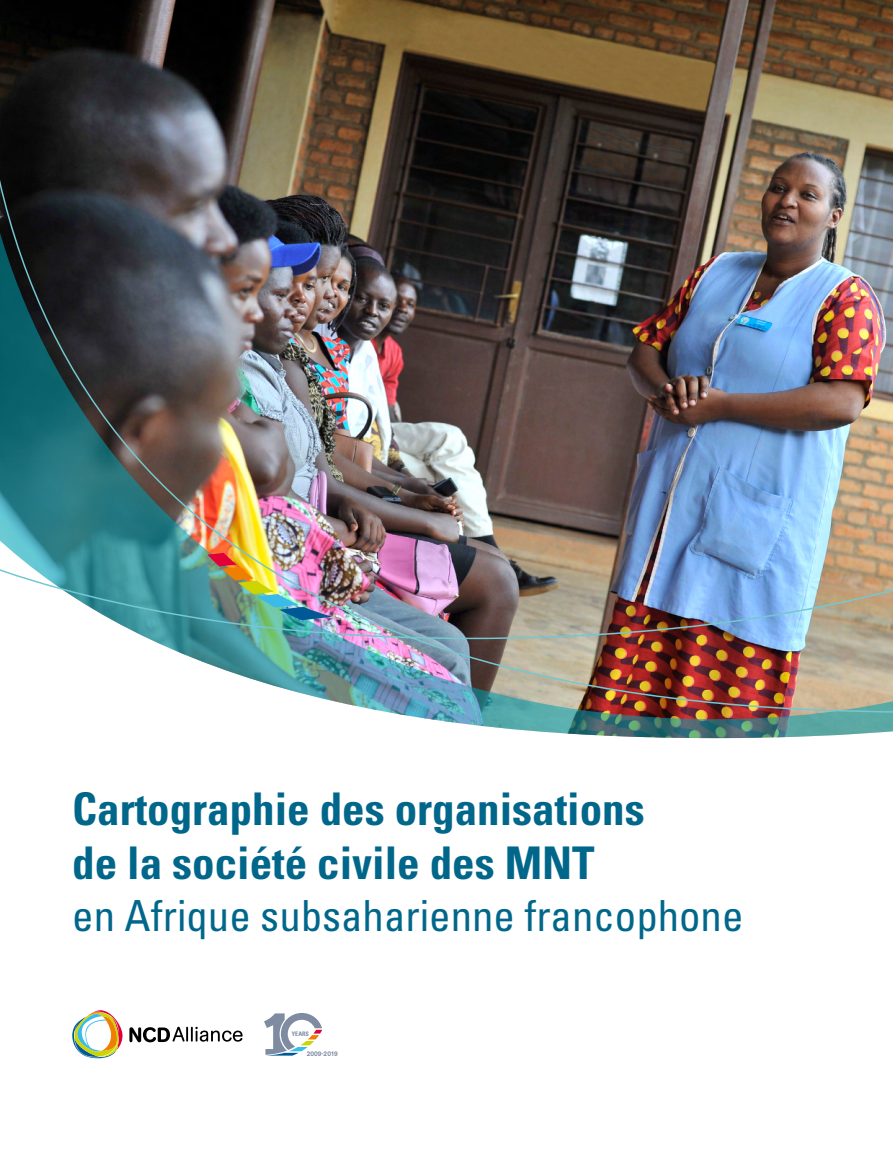
<style>
.page{position:relative;width:893px;height:1149px;background:#fff}
.page>*{position:absolute;margin:0;border:0;box-sizing:border-box;transform-origin:0 0}
.t1{font:700 condensed 45px/54px "Univers LT Std";color:#00678b}
.t2{font:condensed 42.9px "Univers LT Std";color:#00678b}
.t3{font:500 6.6px "AG Book Rounded BQ";color:#7e8ba0}
.t4{font:700 condensed 6.15px "Univers LT Std";color:#7e8ba0}
</style>
<div class="page">
<img style="left:393px;top:713px;width:500px;height:24px">
<img style="left:0;top:0;width:893px;height:713px">
<img style="left:208px;top:552px;width:124px;height:68px">
<svg style="left:72px;top:1010px;width:51px;height:47px"></svg>
<svg style="left:129px;top:1026px;width:114px;height:15px"></svg>
<svg style="left:264px;top:1013px;width:58px;height:42px"></svg>
<p class="t1" style="left:72px;top:782px;width:574px">Cartographie des organisations de la société civile des MNT</p>
<p class="t2" style="left:72px;top:888px;width:673px">en Afrique subsaharienne francophone</p>
<p class="t4" style="left:292px;top:1029px;width:19px">YEARS</p>
<p class="t3" style="left:307px;top:1049px;width:33px">2009-2019</p>
</div>
